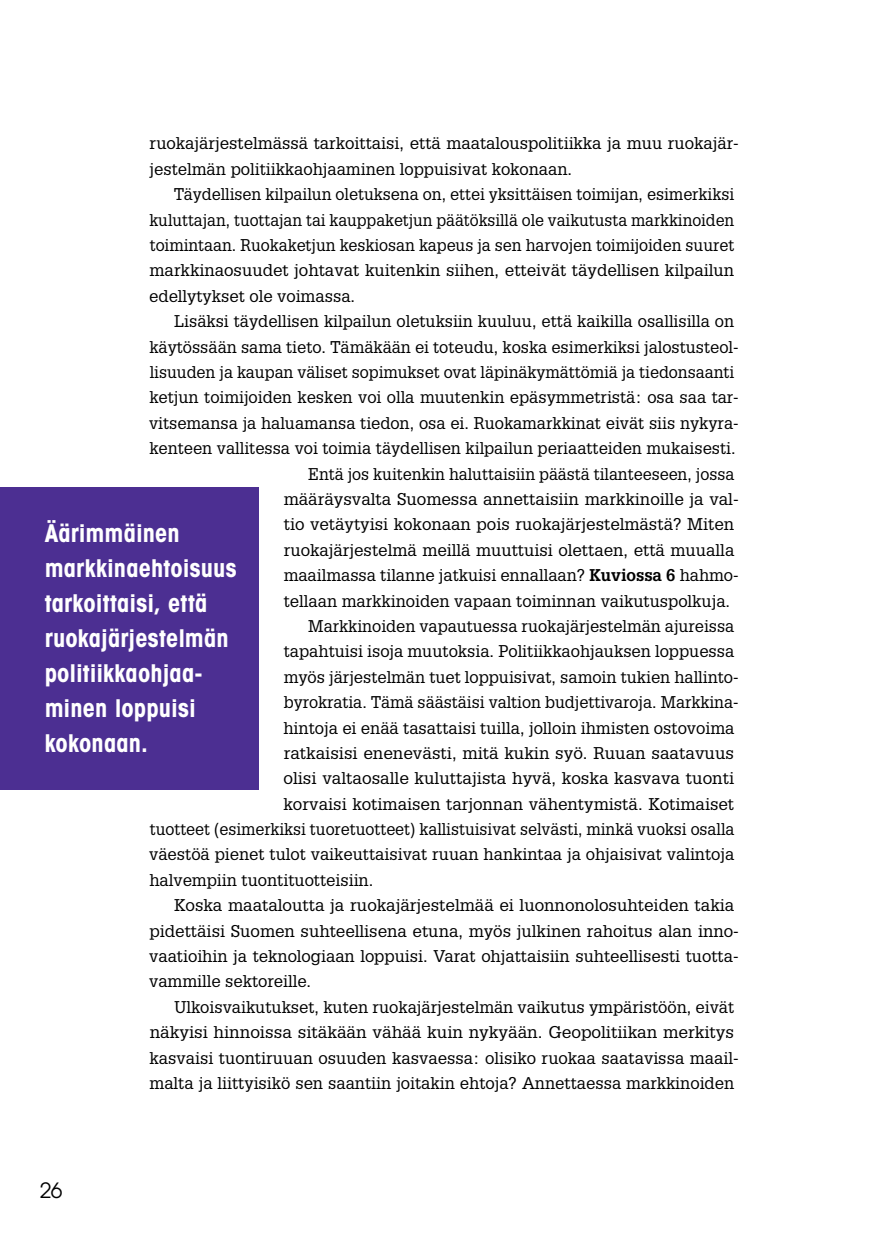
<style>
.page{position:relative;width:874px;height:1241px;background:#fff}
.page>*{position:absolute;margin:0;border:0;box-sizing:border-box;transform-origin:0 0}
.t1{font:700 condensed 24.5px/35px "Avant Garde";letter-spacing:.005em;color:#fff}
.t2{font:21px "Avant Garde";color:#000}
.t3{font:16.62px/25.4px "Glypha LT Pro";color:#000}
.t4{font:16.62px "Glypha LT Pro";color:#000;scale:.96 1}
.t5{font:16.62px "Glypha LT Pro";color:#000;scale:1.04 1}
.s1{font-weight:700}
</style>
<div class="page">
<div style="left:0;top:487px;width:258px;height:303px;background:#4c2f92"></div>
<p class="t3" style="left:149px;top:130px;width:590px">ruokajärjestelmässä tarkoittaisi, että maatalouspolitiikka ja muu ruokajär&shy;jestelmän politiikkaohjaaminen loppuisivat kokonaan.</p>
<p class="t3" style="left:149px;top:181px;width:586px;text-align:justify;text-indent:25px">Täydellisen kilpailun oletuksena on, ettei yksittäisen toimijan, esimerkiksi kuluttajan, tuottajan tai kauppaketjun päätöksillä ole vaikutusta markkinoiden toimintaan. Ruokaketjun keskiosan kapeus ja sen harvojen toimijoiden suuret markkinaosuudet johtavat kuitenkin siihen, etteivät täydellisen kilpailun edellytykset ole voimassa.</p>
<p class="t3" style="left:174px;top:308px;width:561px">Lisäksi täydellisen kilpailun oletuksiin kuuluu, että kaikilla osallisilla on</p>
<p class="t3" style="left:149px;top:333px;width:590px">käytössään sama tieto. Tämäkään ei toteudu, koska esimerkiksi jalostusteol-</p>
<p class="t3" style="left:150px;top:359px;width:585px">lisuuden ja kaupan väliset sopimukset ovat läpinäkymättömiä ja tiedonsaanti</p>
<p class="t3" style="left:149px;top:384px;width:590px">ketjun toimijoiden kesken voi olla muutenkin epäsymmetristä: osa saa tar-</p>
<p class="t3" style="left:149px;top:410px;width:590px">vitsemansa ja haluamansa tiedon, osa ei. Ruokamarkkinat eivät siis nykyra-</p>
<p class="t3" style="left:149px;top:435px;width:587px">kenteen vallitessa voi toimia täydellisen kilpailun periaatteiden mukaisesti.</p>
<p class="t3" style="left:308px;top:460px;width:427px">Entä jos kuitenkin haluttaisiin päästä tilanteeseen, jossa</p>
<p class="t3" style="left:283px;top:486px;width:456px">määräysvalta Suomessa annettaisiin markkinoille ja val-</p>
<p class="t3" style="left:284px;top:511px;width:451px">tio vetäytyisi kokonaan pois ruokajärjestelmästä? Miten</p>
<p class="t3" style="left:283px;top:536px;width:452px">ruokajärjestelmä meillä muuttuisi olettaen, että muualla</p>
<p class="t3" style="left:283px;top:562px;width:456px">maailmassa tilanne jatkuisi ennallaan? <span class="s1">Kuviossa 6</span> hahmo-</p>
<p class="t3" style="left:284px;top:587px;width:447px">tellaan markkinoiden vapaan toiminnan vaikutuspolkuja.</p>
<p class="t3" style="left:308px;top:613px;width:427px">Markkinoiden vapautuessa ruokajärjestelmän ajureissa</p>
<p class="t3" style="left:284px;top:638px;width:452px">tapahtuisi isoja muutoksia. Politiikkaohjauksen loppuessa</p>
<p class="t3" style="left:283px;top:663px;width:456px">myös järjestelmän tuet loppuisivat, samoin tukien hallinto-</p>
<p class="t3" style="left:284px;top:689px;width:456px">byrokratia. Tämä säästäisi valtion budjettivaroja. Markkina-</p>
<p class="t3" style="left:283px;top:714px;width:452px">hintoja ei enää tasattaisi tuilla, jolloin ihmisten ostovoima</p>
<p class="t3" style="left:283px;top:739px;width:451px">ratkaisisi enenevästi, mitä kukin syö. Ruuan saatavuus</p>
<p class="t3" style="left:283px;top:765px;width:452px">olisi valtaosalle kuluttajista hyvä, koska kasvava tuonti</p>
<p class="t3" style="left:283px;top:790px;width:452px">korvaisi kotimaisen tarjonnan vähentymistä. Kotimaiset</p>
<p class="t4" style="left:150px;top:819px;width:610px">tuotteet (esimerkiksi tuoretuotteet) kallistuisivat selvästi, minkä vuoksi osalla</p>
<p class="t3" style="left:149px;top:841px;width:586px">väestöä pienet tulot vaikeuttaisivat ruuan hankintaa ja ohjaisivat valintoja</p>
<p class="t3" style="left:149px;top:866px;width:225px">halvempiin tuontituotteisiin.</p>
<p class="t3" style="left:174px;top:892px;width:561px">Koska maataloutta ja ruokajärjestelmää ei luonnonolosuhteiden takia</p>
<p class="t3" style="left:149px;top:917px;width:590px">pidettäisi Suomen suhteellisena etuna, myös julkinen rahoitus alan inno-</p>
<p class="t3" style="left:149px;top:942px;width:590px">vaatioihin ja teknologiaan loppuisi. Varat ohjattaisiin suhteellisesti tuotta-</p>
<p class="t3" style="left:149px;top:968px;width:164px">vammille sektoreille.</p>
<p class="t3" style="left:174px;top:993px;width:561px">Ulkoisvaikutukset, kuten ruokajärjestelmän vaikutus ympäristöön, eivät</p>
<p class="t5" style="left:150px;top:1022px;width:563px">näkyisi hinnoissa sitäkään vähää kuin nykyään. Geopolitiikan merkitys</p>
<p class="t3" style="left:149px;top:1044px;width:590px">kasvaisi tuontiruuan osuuden kasvaessa: olisiko ruokaa saatavissa maail-</p>
<p class="t3" style="left:149px;top:1069px;width:585px">malta ja liittyisikö sen saantiin joitakin ehtoja? Annettaessa markkinoiden</p>
<h1 class="t1" style="left:45px;top:515px;width:193px">Äärimmäinen markkinaehtoisuus tarkoittaisi, että ruokajärjestelmän politiikkaohjaa&shy;minen loppuisi kokonaan.</h1>
<p class="t2" style="left:40px;top:1177px;width:24px">26</p>
</div>
